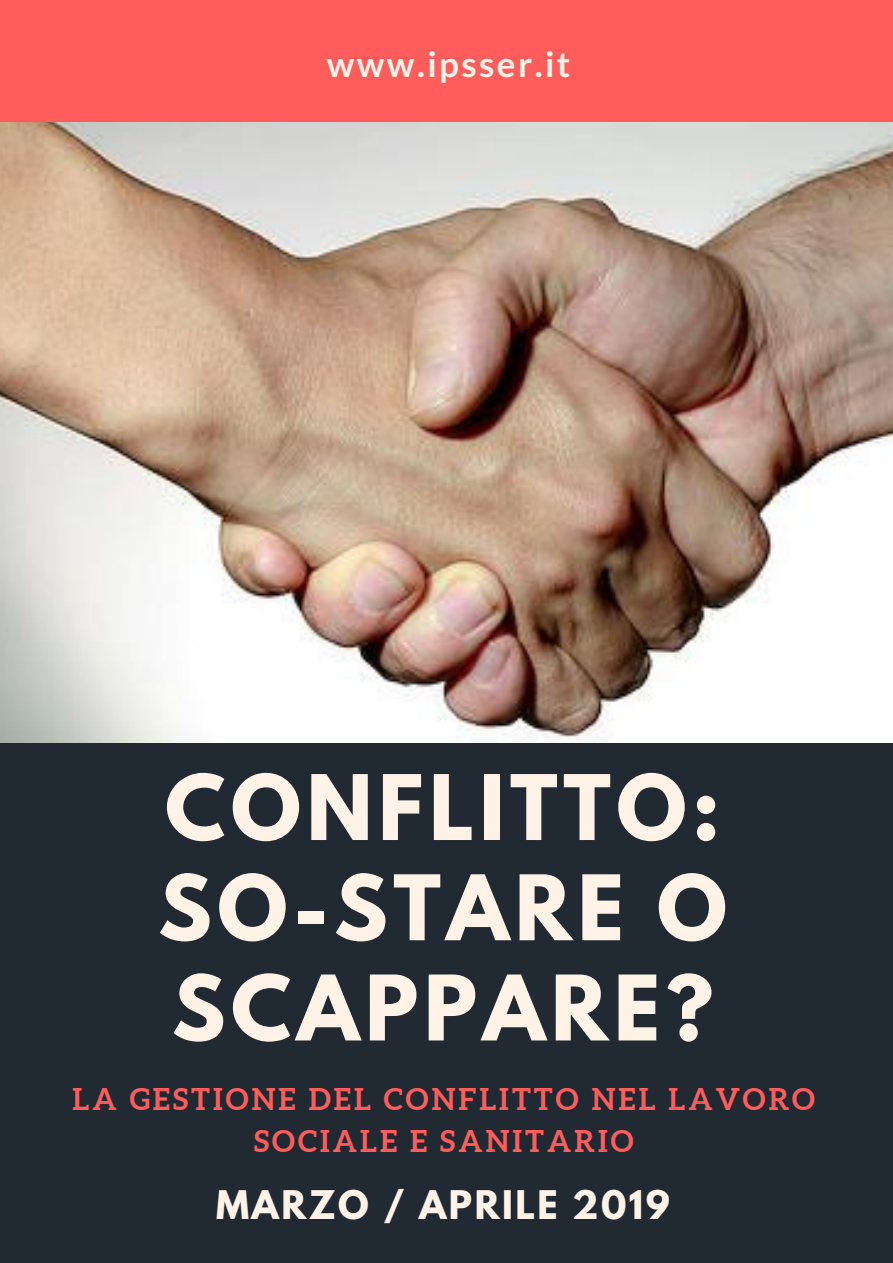
<style>
.page{position:relative;width:893px;height:1263px;background:#212a33}
.page>*{position:absolute;margin:0;border:0;box-sizing:border-box;transform-origin:0 0}
.t1{font:700 79.95px/100.2px "League Spartan";letter-spacing:.07em;color:#fff3e8;text-align:justify}
.t2{font:700 34.95px "League Spartan";letter-spacing:.07em;color:#fff3e8}
.t3{font:700 34.95px "Lato";letter-spacing:.07em;color:#fff3e8}
.t4{font:700 30px/41.7px "Aleo";letter-spacing:.1em;color:#ff5c5c;text-align:center}
</style>
<div class="page">
<img style="left:0;top:122px;width:893px;height:620px">
<div style="left:0;top:0;width:893px;height:122px;background:#ff5c5c"></div>
<p class="t3" style="left:327px;top:42px;width:245px">www.ipsser.it</p>
<h1 class="t1" style="left:158px;top:768px;width:570px">CONFLITTO:<br>SO-STARE O SCAPPARE?</h1>
<p class="t4" style="left:73px;top:1078px;width:744px">LA GESTIONE DEL CONFLITTO NEL LAVORO<br>SOCIALE E SANITARIO</p>
<p class="t2" style="left:216px;top:1187px;width:455px">MARZO / APRILE 2019</p>
</div>
